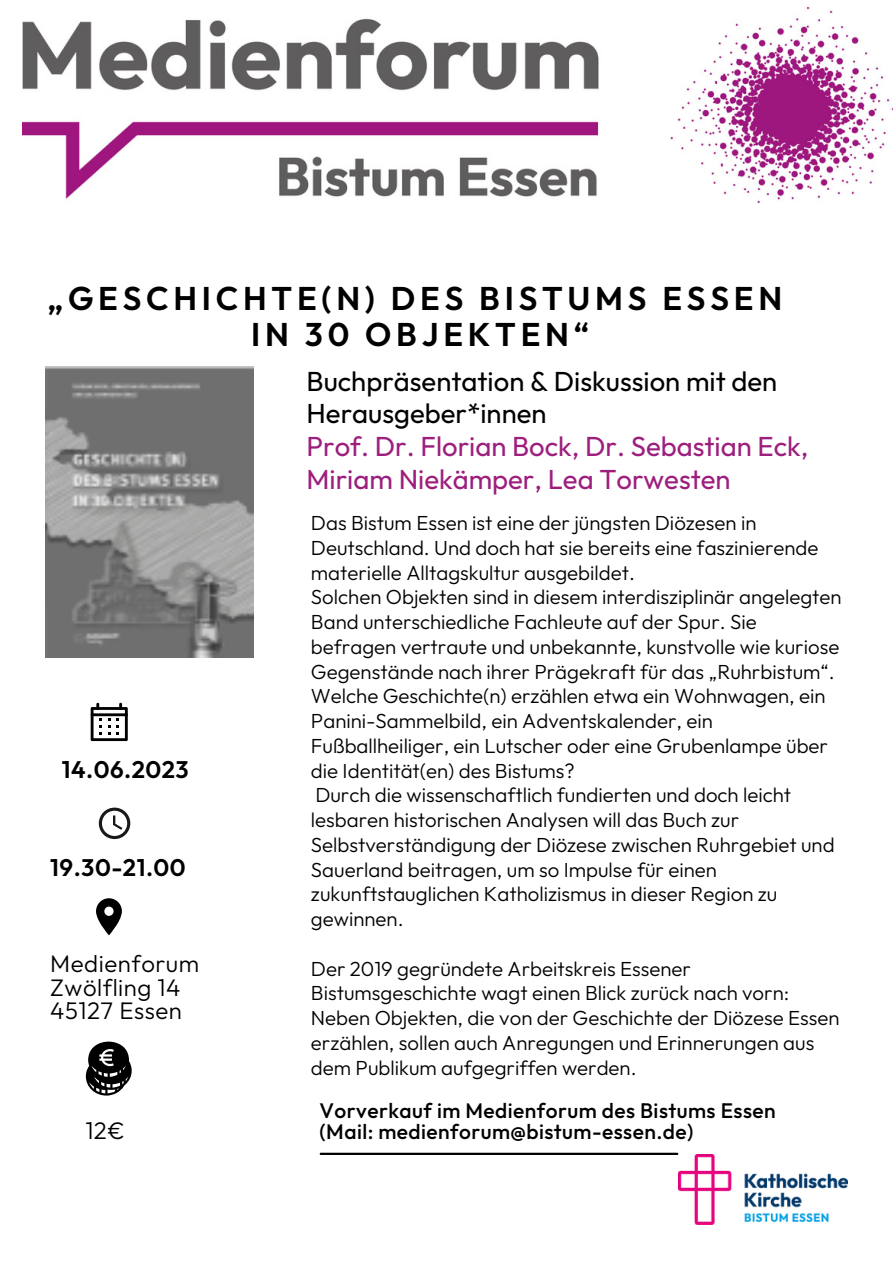
<style>
.page{position:relative;width:893px;height:1264px;background:#fff}
.page>*{position:absolute;margin:0;border:0;box-sizing:border-box;transform-origin:0 0}
.t1{font:600 32.85px/36px "Outfit";letter-spacing:.145em;color:#000;text-align:center}
.t2{font:27.45px/32.5px "Outfit";color:#9d1e7d}
.t3{font:27.45px/32.5px "Outfit";color:#000}
.t4{font:300 24px/23.5px "Outfit";letter-spacing:.02em;color:#000}
.t5{font:600 24px "Outfit";letter-spacing:.02em;color:#000}
.t6{font:500 21px/21.3px "Outfit";letter-spacing:.02em;color:#000}
.t7{font:300 20.4px/24.8px "Outfit";color:#000}
</style>
<div class="page">
<img style="left:23px;top:7px;width:869px;height:196px">
<svg style="left:96px;top:898px;width:26px;height:37px"></svg>
<svg style="left:99px;top:807px;width:31px;height:32px"></svg>
<hr style="left:321px;top:1152px;width:356px;height:2px;background:#000">
<svg style="left:91px;top:702px;width:37px;height:39px"></svg>
<img style="left:678px;top:1154px;width:169px;height:70px">
<svg style="left:86px;top:1041px;width:46px;height:54px"></svg>
<img style="left:45px;top:366px;width:208px;height:291px">
<h1 class="t1" style="left:47px;top:280px;width:736px">„GESCHICHTE(N) DES BISTUMS ESSEN<br>IN 30 OBJEKTEN“</h1>
<p class="t5" style="left:62px;top:753px;width:128px">14.06.2023</p>
<p class="t5" style="left:50px;top:852px;width:137px">19.30-21.00</p>
<p class="t4" style="left:50px;top:951px;width:150px">Medienforum<br>Zwölfling 14<br>45127 Essen</p>
<p class="t4" style="left:85px;top:1118px;width:41px">12€</p>
<h2 class="t3" style="left:306px;top:364px;width:472px">Buchpräsentation &amp; Diskussion mit den<br>Herausgeber*innen</h2>
<h2 class="t2" style="left:306px;top:429px;width:503px">Prof. Dr. Florian Bock, Dr. Sebastian Eck,<br>Miriam Niekämper, Lea Torwesten</h2>
<p class="t7" style="left:311px;top:510px;width:532px">Das Bistum Essen ist eine der jüngsten Diözesen in Deutschland. Und doch hat sie bereits eine faszinierende materielle Alltagskultur ausgebildet.<br>Solchen Objekten sind in diesem interdisziplinär angelegten Band unterschiedliche Fachleute auf der Spur. Sie befragen vertraute und unbekannte, kunstvolle wie kuriose Gegenstände nach ihrer Prägekraft für das „Ruhrbistum“.<br>Welche Geschichte(n) erzählen etwa ein Wohnwagen, ein Panini-Sammelbild, ein Adventskalender, ein Fußballheiliger, ein Lutscher oder eine Grubenlampe über die Identität(en) des Bistums?<br>Durch die wissenschaftlich fundierten und doch leicht lesbaren historischen Analysen will das Buch zur Selbstverständigung der Diözese zwischen Ruhrgebiet und Sauerland beitragen, um so Impulse für einen zukunftstauglichen Katholizismus in dieser Region zu gewinnen.</p>
<p class="t7" style="left:311px;top:955px;width:530px">Der 2019 gegründete Arbeitskreis Essener Bistumsgeschichte wagt einen Blick zurück nach vorn:<br>Neben Objekten, die von der Geschichte der Diözese Essen erzählen, sollen auch Anregungen und Erinnerungen aus dem Publikum aufgegriffen werden.</p>
<p class="t6" style="left:319px;top:1099px;width:457px">Vorverkauf im Medienforum des Bistums Essen (Mail: medienforum@bistum-essen.de)</p>
</div>
